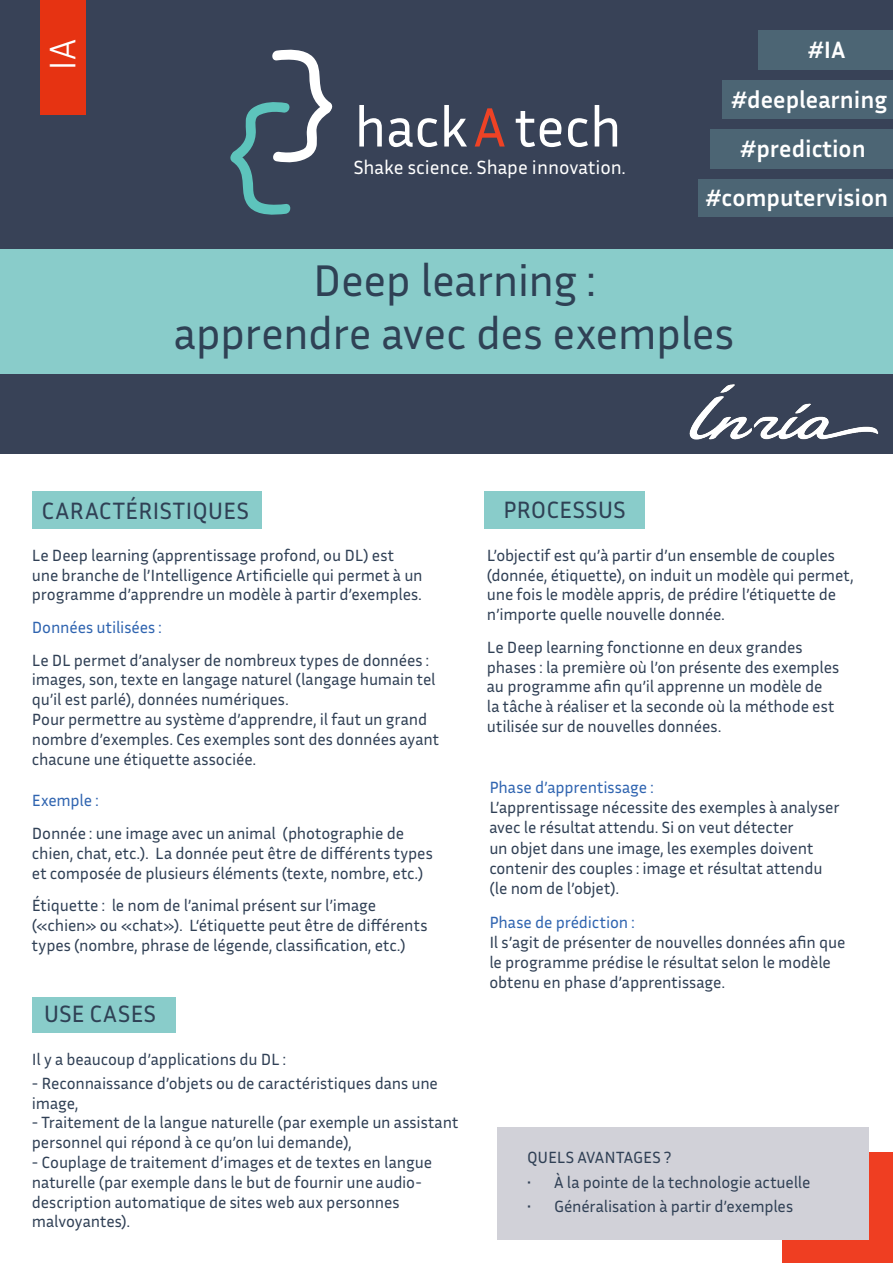
<style>
.page{position:relative;width:893px;height:1263px;background:#fff}
.page>*{position:absolute;margin:0;border:0;box-sizing:border-box;transform-origin:0 0}
.t1{font:56.1px "Inria Sans";color:#fff}
.t2{font:45px "Inria Sans";letter-spacing:-.015em;color:#2f4155}
.t3{font:300 37.5px "Inria Sans";color:#fff}
.t4{font:700 24px "Inria Sans";color:#fff}
.t5{font:24px "Inria Sans";letter-spacing:.005em;color:#2f4155}
.t6{font:24px "Inria Sans";letter-spacing:.01em;color:#304055}
.t7{font:19.35px "Inria Sans";color:#fff}
.t8{font:16.5px/19.8px "Inria Sans";letter-spacing:-.01em;color:#304055}
.t9{font:16.5px "Inria Sans";letter-spacing:-.01em;color:#2f64b0}
.s1{color:#ee4225}
.s2{color:#2f64b0}
</style>
<div class="page">
<div style="left:0;top:0;width:893px;height:454px;background:#384257"></div>
<div style="left:40px;top:0;width:46px;height:114px;background:#e63312"></div>
<div style="left:0;top:249px;width:893px;height:125px;background:#89ccca"></div>
<div style="left:782px;top:1153px;width:111px;height:110px;background:#ef3e22"></div>
<div style="left:497px;top:1127px;width:371px;height:112px;background:#d1d1d8"></div>
<div style="left:722px;top:80px;width:171px;height:39px;background:#4c6574"></div>
<div style="left:758px;top:30px;width:135px;height:40px;background:#4c6574"></div>
<div style="left:710px;top:129px;width:183px;height:40px;background:#4c6574"></div>
<div style="left:699px;top:179px;width:194px;height:38px;background:#4c6574"></div>
<img style="left:689px;top:384px;width:189px;height:56px">
<svg style="left:230px;top:49px;width:103px;height:166px"></svg>
<div style="left:32px;top:491px;width:229px;height:38px;background:#89ccca"></div>
<div style="left:485px;top:491px;width:160px;height:38px;background:#89ccca"></div>
<div style="left:32px;top:997px;width:144px;height:36px;background:#89ccca"></div>
<p class="t3" style="left:38px;top:71px;width:34px;rotate:-90deg">IA</p>
<p class="t1" style="left:354px;top:91px;width:269px">hack<span class="s1">A</span> tech</p>
<p class="t7" style="left:354px;top:155px;width:273px">Shake science. Shape innovation.</p>
<p class="t4" style="left:808px;top:35px;width:39px">#IA</p>
<p class="t4" style="left:731px;top:84px;width:157px">#deeplearning</p>
<p class="t4" style="left:741px;top:134px;width:127px">#prediction</p>
<p class="t4" style="left:706px;top:183px;width:184px">#computervision</p>
<p class="t2" style="left:313px;top:251px;width:284px">Deep learning :</p>
<p class="t2" style="left:174px;top:304px;width:562px">apprendre avec des exemples</p>
<p class="t6" style="left:42px;top:495px;width:209px">CARACTÉRISTIQUES</p>
<p class="t5" style="left:503px;top:494px;width:124px">PROCESSUS</p>
<p class="t8" style="left:32px;top:545px;width:392px">Le Deep learning (apprentissage profond, ou DL) est une branche de l’Intelligence Artificielle qui permet à un programme d’apprendre un modèle à partir d’exemples.</p>
<p class="t9" style="left:32px;top:617px;width:131px">Données utilisées :</p>
<p class="t8" style="left:32px;top:649px;width:409px">Le DL permet d’analyser de nombreux types de données : images, son, texte en langage naturel (langage humain tel qu’il est parlé), données numériques.<br>Pour permettre au système d’apprendre, il faut un grand nombre d’exemples. Ces exemples sont des données ayant chacune une étiquette associée.</p>
<p class="t9" style="left:32px;top:790px;width:68px">Exemple :</p>
<p class="t8" style="left:32px;top:823px;width:402px">Donnée : une image avec un animal (photographie de chien, chat, etc.). La donnée peut être de différents types et composée de plusieurs éléments (texte, nombre, etc.)</p>
<p class="t8" style="left:32px;top:895px;width:397px">Étiquette : le nom de l’animal présent sur l’image («chien» ou «chat»). L‘étiquette peut être de différents types (nombre, phrase de légende, classification, etc.)</p>
<p class="t5" style="left:44px;top:998px;width:114px">USE CASES</p>
<p class="t8" style="left:487px;top:545px;width:368px">L’objectif est qu’à partir d’un ensemble de couples (donnée, étiquette), on induit un modèle qui permet, une fois le modèle appris, de prédire l’étiquette de n’importe quelle nouvelle donnée.</p>
<p class="t8" style="left:487px;top:637px;width:354px">Le Deep learning fonctionne en deux grandes phases : la première où l’on présente des exemples au programme afin qu’il apprenne un modèle de<br>la tâche à réaliser et la seconde où la méthode est utilisée sur de nouvelles données.</p>
<p class="t8" style="left:489px;top:777px;width:352px"><span class="s2">Phase d’apprentissage :<br></span>L’apprentissage nécessite des exemples à analyser avec le résultat attendu. Si on veut détecter</p>
<p class="t8" style="left:489px;top:838px;width:335px">un objet dans une image, les exemples doivent contenir des couples : image et résultat attendu (le nom de l’objet).</p>
<p class="t8" style="left:489px;top:912px;width:358px"><span class="s2">Phase de prédiction :<br></span>Il s’agit de présenter de nouvelles données afin que le programme prédise le résultat selon le modèle obtenu en phase d’apprentissage.</p>
<p class="t8" style="left:32px;top:1048px;width:256px">Il y a beaucoup d’applications du DL :</p>
<p class="t8" style="left:32px;top:1073px;width:408px">- Reconnaissance d’objets ou de caractéristiques dans une image,</p>
<p class="t8" style="left:32px;top:1112px;width:428px">- Traitement de la langue naturelle (par exemple un assistant personnel qui répond à ce qu’on lui demande),</p>
<p class="t8" style="left:32px;top:1152px;width:402px">- Couplage de traitement d’images et de textes en langue naturelle (par exemple dans le but de fournir une audio&shy;description automatique de sites web aux personnes malvoyantes).</p>
<p class="t8" style="left:527px;top:1147px;width:146px">QUELS AVANTAGES ?</p>
<p class="t8" style="left:527px;top:1171px;width:285px">• À la pointe de la technologie actuelle</p>
<p class="t8" style="left:527px;top:1195px;width:268px">• Généralisation à partir d’exemples</p>
</div>
